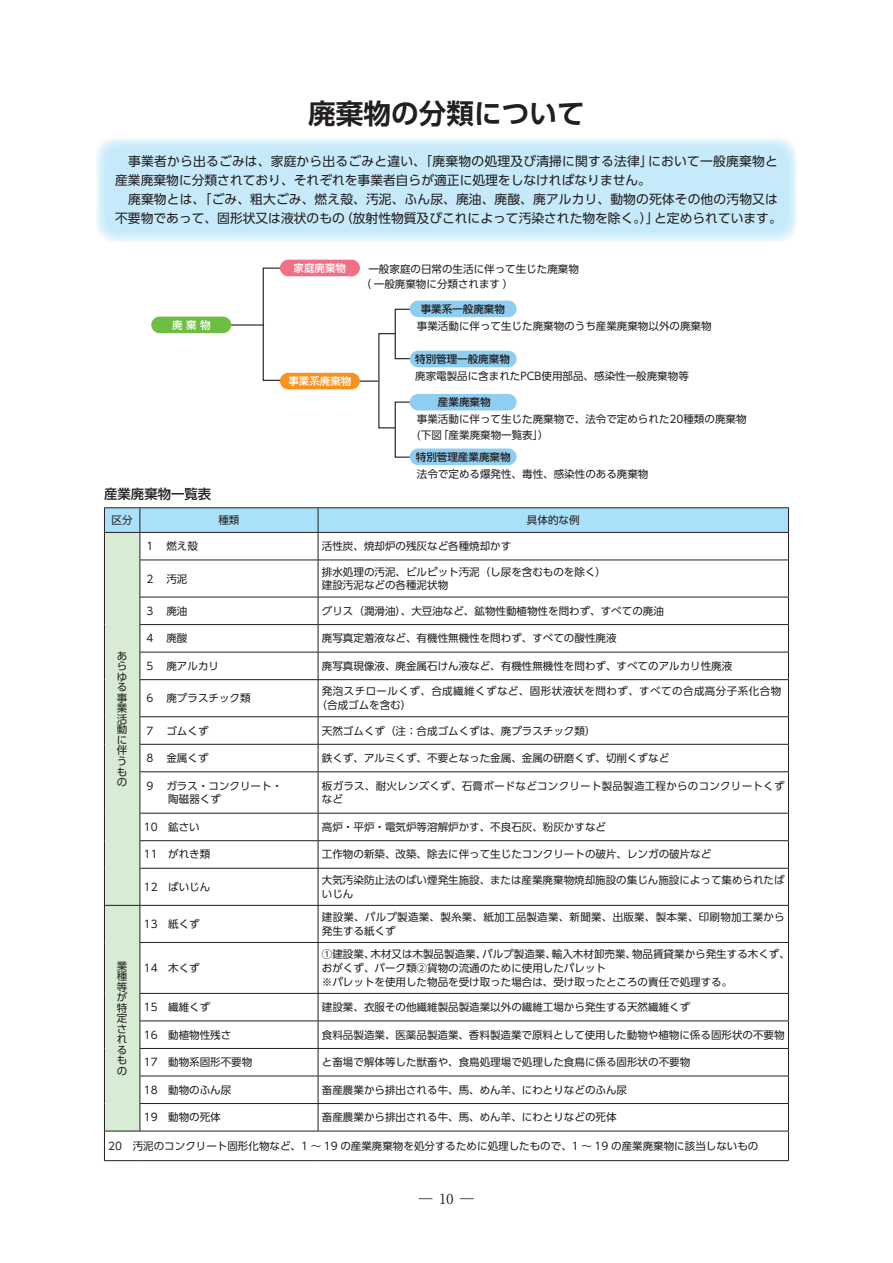
<style>
.page{position:relative;width:893px;height:1263px;background:#fff}
.page>*{position:absolute;margin:0;border:0;box-sizing:border-box;transform-origin:0 0}
.t1{font:700 27.6px "UD Shin Go Pr 6 De";color:#231f20}
.t2{font:300 13.8px "Ryumin Pro";color:#231f20}
.t3{font:13.8px "Ryumin Pro";color:#231f20}
.t4{font:500 13.35px "UD Shin Go Pr 6";color:#231f20}
.t5{font:12.75px/19.2px "UD Shin Go Pro";color:#231f20}
.t6{font:10.5px/10.5px "UD Shin Go Pr 6";color:#231f20}
.t7{font:10.5px/13.8px "UD Shin Go Pr 6";letter-spacing:.025em;color:#231f20}
.t8{font:10.5px/13.8px "UD Shin Go Pr 6";letter-spacing:.04em;color:#231f20}
.t9{font:500 10.5px "UD Shin Go Pr 6";color:#231f20}
.t10{font:500 10.5px "UD Shin Go Pr 6";color:#fff}
</style>
<div class="page">
<hr style="left:104px;top:507px;width:36px;height:1px;background:#231f20">
<hr style="left:140px;top:507px;width:178px;height:1px;background:#231f20">
<hr style="left:318px;top:507px;width:471px;height:1px;background:#231f20">
<svg style="left:104px;top:508px;width:685px;height:652px"></svg>
<hr style="left:104px;top:1160px;width:36px;height:1px;background:#231f20">
<hr style="left:140px;top:1160px;width:178px;height:1px;background:#231f20">
<hr style="left:318px;top:1160px;width:471px;height:1px;background:#231f20">
<svg style="left:155px;top:260px;width:361px;height:206px"></svg>
<svg style="left:360px;top:381px;width:18px;height:1px"></svg>
<hr style="left:216px;top:324px;width:48px;height:2px;background:#231f20">
<div style="left:263px;top:268px;width:41px;height:113px;border:1px solid #231f20"></div>
<div style="left:395px;top:309px;width:41px;height:50px;border:1px solid #231f20"></div>
<div style="left:395px;top:402px;width:41px;height:56px;border:1px solid #231f20"></div>
<div style="left:280px;top:373px;width:80px;height:16px;background:#f7931d;border-radius:8px"></div>
<div style="left:280px;top:260px;width:80px;height:16px;background:#f17085;border-radius:8px"></div>
<div style="left:410px;top:351px;width:107px;height:16px;background:#8fcef1;border-radius:8px"></div>
<div style="left:410px;top:301px;width:107px;height:16px;background:#8fcef1;border-radius:8px"></div>
<div style="left:410px;top:394px;width:107px;height:16px;background:#8fcef1;border-radius:8px"></div>
<div style="left:410px;top:448px;width:107px;height:17px;background:#8fcef1;border-radius:8px"></div>
<div style="left:151px;top:317px;width:80px;height:16px;background:#6ebe44;border-radius:8px"></div>
<h1 class="t1" style="left:308px;top:91px;width:278px">廃棄物の分類について</h1>
<p class="t5" style="left:115px;top:151px;width:668px">　事業者から出るごみは、家庭から出るごみと違い、「廃棄物の処理及び清掃に関する法律」において一般廃棄物と産業廃棄物に分類されており、それぞれを事業者自らが適正に処理をしなければなりません。<br>　廃棄物とは、「ごみ、粗大ごみ、燃え殻、汚泥、ふん尿、廃油、廃酸、廃アルカリ、動物の死体その他の汚物又は不要物であって、固形状又は液状のもの（放射性物質及びこれによって汚染された物を除く。）」と定められています。</p>
<p class="t10" style="left:172px;top:316px;width:40px">廃 棄 物</p>
<p class="t4" style="left:104px;top:483px;width:109px">産業廃棄物一覧表</p>
<p class="t10" style="left:293px;top:259px;width:54px">家庭廃棄物</p>
<p class="t10" style="left:288px;top:372px;width:65px">事業系廃棄物</p>
<p class="t6" style="left:361px;top:261px;width:220px;line-height:15.3px;text-indent:8px">一般家庭の日常の生活に伴って生じた廃棄物（一般廃棄物に分類されます）</p>
<p class="t9" style="left:421px;top:300px;width:86px">事業系一般廃棄物</p>
<p class="t6" style="left:417px;top:321px;width:296px">事業活動に伴って生じた廃棄物のうち産業廃棄物以外の廃棄物</p>
<p class="t9" style="left:415px;top:351px;width:96px">特別管理一般廃棄物</p>
<p class="t6" style="left:415px;top:371px;width:275px">廃家電製品に含まれたPCB使用部品、感染性一般廃棄物等</p>
<p class="t9" style="left:417px;top:394px;width:75px">　　産業廃棄物</p>
<p class="t6" style="left:417px;top:411px;width:331px;line-height:15.3px">事業活動に伴って生じた廃棄物で、法令で定められた20種類の廃棄物(下図「産業廃棄物一覧表」）</p>
<p class="t9" style="left:416px;top:448px;width:96px">特別管理産業廃棄物</p>
<p class="t6" style="left:417px;top:468px;width:254px">法令で定める爆発性、毒性、感染性のある廃棄物　　</p>
<p class="t6" style="left:112px;top:514px;width:23px">区分</p>
<p class="t6" style="left:218px;top:514px;width:23px">種類</p>
<p class="t6" style="left:527px;top:514px;width:54px">具体的な例</p>
<p class="t6" style="left:117px;top:650px;width:12px">あらゆる事業活動に伴うもの</p>
<p class="t6" style="left:146px;top:541px;width:53px">1 　燃え殻</p>
<p class="t6" style="left:322px;top:541px;width:191px">活性炭、焼却炉の残灰など各種焼却かす</p>
<p class="t6" style="left:146px;top:573px;width:43px">2 　汚泥</p>
<p class="t6" style="left:322px;top:564px;width:286px;line-height:13.8px">排水処理の汚泥、ビルピット汚泥（し尿を含むものを除く）建設汚泥などの各種泥状物</p>
<p class="t6" style="left:146px;top:605px;width:43px">3 　廃油</p>
<p class="t6" style="left:322px;top:605px;width:344px">グリス（潤滑油）、大豆油など、鉱物性動植物性を問わず、すべての廃油</p>
<p class="t6" style="left:146px;top:633px;width:43px">4 　廃酸</p>
<p class="t6" style="left:322px;top:633px;width:296px">廃写真定着液など、有機性無機性を問わず、すべての酸性廃液</p>
<p class="t6" style="left:146px;top:660px;width:74px">5 　廃アルカリ</p>
<p class="t6" style="left:322px;top:660px;width:412px">廃写真現像液、廃金属石けん液など、有機性無機性を問わず、すべてのアルカリ性廃液</p>
<p class="t6" style="left:146px;top:693px;width:106px">6 　廃プラスチック類</p>
<p class="t8" style="left:317px;top:684px;width:466px;text-indent:5px">発泡スチロールくず、合成繊維くずなど、固形状液状を問わず、すべての合成高分子系化合物（合成ゴムを含む）</p>
<p class="t6" style="left:146px;top:725px;width:64px">7 　ゴムくず</p>
<p class="t6" style="left:322px;top:725px;width:275px">天然ゴムくず（注：合成ゴムくずは、廃プラスチック類）</p>
<p class="t6" style="left:146px;top:752px;width:64px">8 　金属くず</p>
<p class="t6" style="left:322px;top:752px;width:349px">鉄くず、アルミくず、不要となった金属、金属の研磨くず、切削くずなど</p>
<p class="t6" style="left:144px;top:778px;width:140px;line-height:13.8px">9 　ガラス・コンクリート・　　 陶磁器くず</p>
<p class="t7" style="left:322px;top:778px;width:464px">板ガラス、耐火レンズくず、石膏ボードなどコンクリート製品製造工程からのコンクリートくずなど</p>
<p class="t6" style="left:144px;top:821px;width:57px">10　鉱さい</p>
<p class="t6" style="left:322px;top:821px;width:286px">高炉・平炉・電気炉等溶解炉かす、不良石灰、粉灰かすなど</p>
<p class="t6" style="left:144px;top:849px;width:68px">11　がれき類</p>
<p class="t6" style="left:322px;top:849px;width:391px">工作物の新築、改築、除去に伴って生じたコンクリートの破片、レンガの破片など</p>
<p class="t6" style="left:144px;top:881px;width:68px">12　ばいじん</p>
<p class="t6" style="left:322px;top:873px;width:464px;line-height:13.8px">大気汚染防止法のばい煙発生施設、または産業廃棄物焼却施設の集じん施設によって集められたばいじん</p>
<p class="t6" style="left:144px;top:918px;width:57px">13　紙くず</p>
<p class="t7" style="left:322px;top:910px;width:464px">建設業、パルプ製造業、製糸業、紙加工品製造業、新聞業、出版業、製本業、印刷物加工業から発生する紙くず</p>
<p class="t6" style="left:144px;top:962px;width:57px">14　木くず</p>
<p class="t6" style="left:322px;top:947px;width:470px;line-height:13.8px">①建設業、木材又は木製品製造業、パルプ製造業、輸入木材卸売業、物品賃貸業から発生する木くず、おがくず、バーク類②貨物の流通のために使用したパレット<br>※パレットを使用した物品を受け取った場合は、受け取ったところの責任で処理する。</p>
<p class="t6" style="left:117px;top:960px;width:12px">業種等が特定されるもの</p>
<p class="t6" style="left:144px;top:1001px;width:68px">15　繊維くず</p>
<p class="t6" style="left:322px;top:1001px;width:370px">建設業、衣服その他繊維製品製造業以外の繊維工場から発生する天然繊維くず</p>
<p class="t6" style="left:144px;top:1029px;width:89px">16　動植物性残さ</p>
<p class="t6" style="left:322px;top:1029px;width:464px">食料品製造業、医薬品製造業、香料製造業で原料として使用した動物や植物に係る固形状の不要物</p>
<p class="t6" style="left:144px;top:1056px;width:110px">17　動物系固形不要物</p>
<p class="t6" style="left:322px;top:1056px;width:370px">と畜場で解体等した獣畜や、食鳥処理場で処理した食鳥に係る固形状の不要物</p>
<p class="t6" style="left:144px;top:1084px;width:89px">18　動物のふん尿</p>
<p class="t6" style="left:322px;top:1084px;width:307px">畜産農業から排出される牛、馬、めん羊、にわとりなどのふん尿</p>
<p class="t6" style="left:144px;top:1112px;width:79px">19　動物の死体</p>
<p class="t6" style="left:322px;top:1112px;width:296px">畜産農業から排出される牛、馬、めん羊、にわとりなどの死体</p>
<p class="t6" style="left:108px;top:1140px;width:652px">20　汚泥のコンクリート固形化物など、1 ～ 19 の産業廃棄物を処分するために処理したもので、1 ～ 19 の産業廃棄物に該当しないもの</p>
<h2 class="t3" style="left:440px;top:1188px;width:15px">10</h2>
<h2 class="t2" style="left:419px;top:1188px;width:57px">―　　―</h2>
</div>
